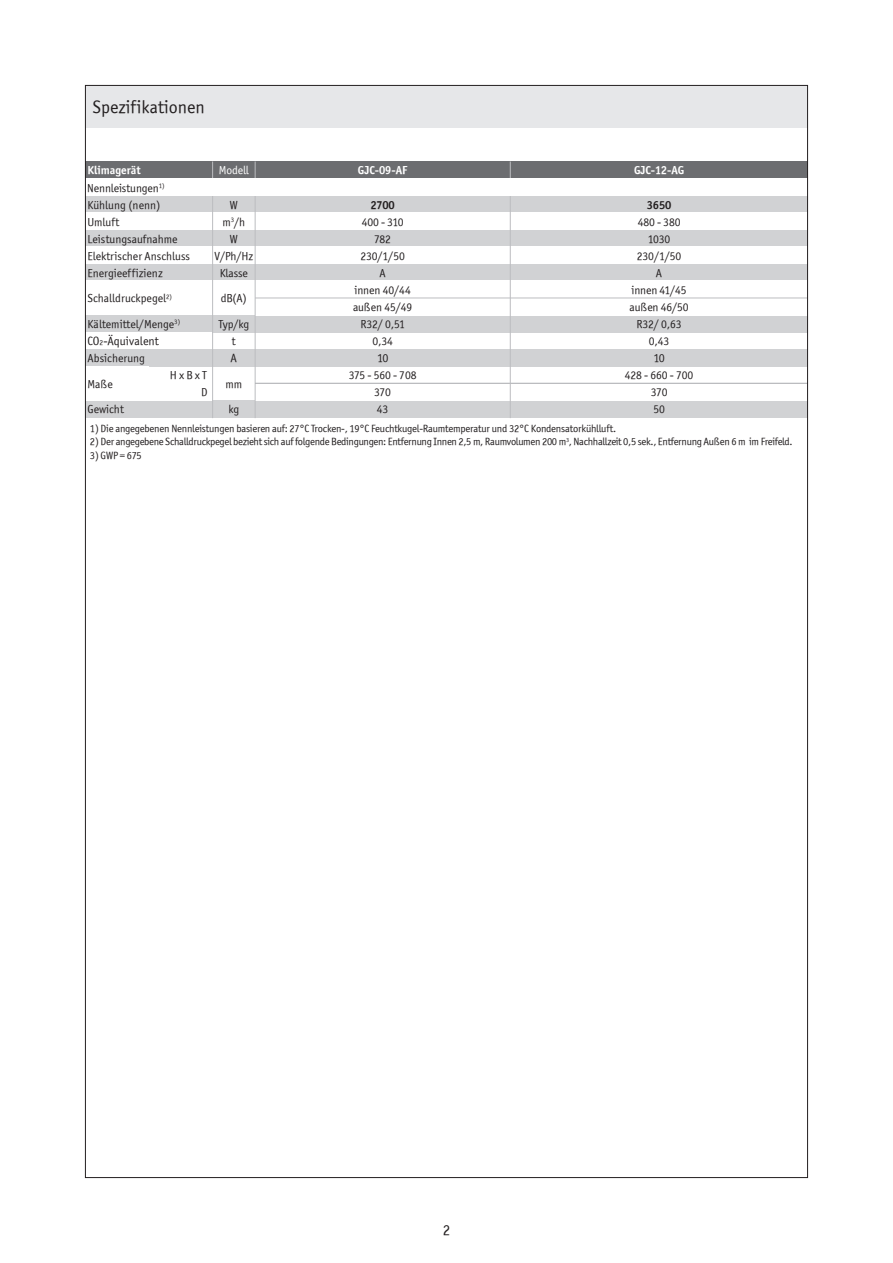
<style>
.page{position:relative;width:893px;height:1263px;background:#fff}
.page>*{position:absolute;margin:0;border:0;box-sizing:border-box;transform-origin:0 0}
.t1{font:18px "Officina Sans ITCTT Book";color:#231f20}
.t2{font:15px "Officina Sans ITCTT Book";color:#231f20}
.t3{font:12px "Officina Sans ITCTT Book";color:#231f20}
.t4{font:11.55px/17.1px "Officina Sans ITCTT Book";color:#231f20}
.t5{font:11.55px "Officina Sans ITCTT Bold";color:#fff}
.t6{font:11.55px "Officina Sans ITCTT Bold";letter-spacing:-.01em;color:#231f20}
.t7{font:11.55px "Officina Sans ITCTT Book";letter-spacing:-.01em;color:#fff}
.t8{font:10.5px "Officina Sans ITCTT Book";letter-spacing:-.03em;color:#231f20}
.s1{font-size:7.5px}
</style>
<div class="page">
<div style="left:510px;top:196px;width:298px;height:17px;background:#d1d2d4"></div>
<div style="left:510px;top:230px;width:298px;height:17px;background:#d1d2d4"></div>
<div style="left:510px;top:264px;width:298px;height:17px;background:#d1d2d4"></div>
<div style="left:510px;top:315px;width:298px;height:17px;background:#d1d2d4"></div>
<div style="left:510px;top:400px;width:298px;height:17px;background:#d1d2d4"></div>
<div style="left:510px;top:349px;width:298px;height:17px;background:#d1d2d4"></div>
<div style="left:85px;top:196px;width:127px;height:17px;background:#d1d2d4"></div>
<div style="left:85px;top:230px;width:127px;height:17px;background:#d1d2d4"></div>
<div style="left:85px;top:264px;width:127px;height:17px;background:#d1d2d4"></div>
<div style="left:85px;top:315px;width:127px;height:17px;background:#d1d2d4"></div>
<div style="left:85px;top:400px;width:127px;height:17px;background:#d1d2d4"></div>
<div style="left:85px;top:349px;width:127px;height:17px;background:#d1d2d4"></div>
<div style="left:255px;top:196px;width:255px;height:17px;background:#d1d2d4"></div>
<div style="left:255px;top:230px;width:255px;height:17px;background:#d1d2d4"></div>
<div style="left:255px;top:264px;width:255px;height:17px;background:#d1d2d4"></div>
<div style="left:255px;top:315px;width:255px;height:17px;background:#d1d2d4"></div>
<div style="left:255px;top:400px;width:255px;height:17px;background:#d1d2d4"></div>
<div style="left:255px;top:349px;width:255px;height:17px;background:#d1d2d4"></div>
<div style="left:213px;top:196px;width:42px;height:17px;background:#d1d2d4"></div>
<div style="left:213px;top:230px;width:42px;height:17px;background:#d1d2d4"></div>
<div style="left:213px;top:264px;width:42px;height:17px;background:#d1d2d4"></div>
<div style="left:213px;top:400px;width:42px;height:17px;background:#d1d2d4"></div>
<div style="left:213px;top:315px;width:42px;height:17px;background:#d1d2d4"></div>
<div style="left:213px;top:349px;width:42px;height:17px;background:#d1d2d4"></div>
<div style="left:85px;top:162px;width:128px;height:17px;background:#6c6d70"></div>
<div style="left:213px;top:162px;width:42px;height:17px;background:#6c6d70"></div>
<div style="left:255px;top:162px;width:255px;height:17px;background:#6c6d70"></div>
<div style="left:510px;top:162px;width:298px;height:17px;background:#6c6d70"></div>
<hr style="left:255px;top:162px;width:1px;height:256px;background:#bcbdc0">
<hr style="left:255px;top:298px;width:553px;height:1px;background:#bcbdc0">
<hr style="left:255px;top:383px;width:553px;height:1px;background:#a8a9ad">
<hr style="left:212px;top:162px;width:1px;height:256px;background:#bcbdc0">
<hr style="left:510px;top:162px;width:1px;height:256px;background:#bcbdc0">
<div style="left:85px;top:85px;width:723px;height:43px;background:#e6e7e9"></div>
<h1 class="t1" style="left:92px;top:97px;width:114px">Spezifikationen</h1>
<p class="t5" style="left:87px;top:163px;width:55px">Klimagerät</p>
<p class="t7" style="left:219px;top:164px;width:32px">Modell</p>
<p class="t5" style="left:358px;top:163px;width:51px">GJC-09-AF</p>
<p class="t5" style="left:634px;top:163px;width:52px">GJC-12-AG</p>
<p class="t4" style="left:87px;top:179px;width:79px">Nennleistungen<sup>1)</sup></p>
<p class="t4" style="left:87px;top:196px;width:74px">Kühlung (nenn)</p>
<p class="t4" style="left:87px;top:230px;width:92px">Leistungsaufnahme</p>
<p class="t4" style="left:87px;top:264px;width:77px">Energieeffizienz</p>
<p class="t4" style="left:87px;top:290px;width:86px">Schalldruckpegel<sup>2)</sup></p>
<p class="t4" style="left:87px;top:213px;width:33px">Umluft</p>
<p class="t4" style="left:87px;top:247px;width:104px">Elektrischer Anschluss</p>
<p class="t4" style="left:230px;top:196px;width:9px">W</p>
<p class="t4" style="left:230px;top:230px;width:9px">W</p>
<p class="t4" style="left:220px;top:264px;width:30px">Klasse</p>
<p class="t4" style="left:221px;top:290px;width:27px">dB(A)</p>
<p class="t4" style="left:223px;top:213px;width:24px">m<sup>3</sup>/h</p>
<p class="t4" style="left:215px;top:247px;width:40px">V/Ph/Hz</p>
<p class="t6" style="left:370px;top:197px;width:26px">2700</p>
<p class="t4" style="left:374px;top:230px;width:18px">782</p>
<p class="t4" style="left:380px;top:264px;width:8px">A</p>
<p class="t4" style="left:362px;top:213px;width:44px">400 - 310</p>
<p class="t4" style="left:360px;top:247px;width:46px">230/1/50</p>
<p class="t4" style="left:353px;top:281px;width:61px">innen 40/44 außen 45/49</p>
<p class="t6" style="left:647px;top:197px;width:26px">3650</p>
<p class="t4" style="left:648px;top:230px;width:24px">1030</p>
<p class="t4" style="left:656px;top:264px;width:8px">A</p>
<p class="t4" style="left:638px;top:213px;width:44px">480 - 380</p>
<p class="t4" style="left:637px;top:247px;width:46px">230/1/50</p>
<p class="t4" style="left:629px;top:281px;width:61px">innen 41/45 außen 46/50</p>
<p class="t4" style="left:87px;top:315px;width:94px">Kältemittel/Menge<sup>3)</sup></p>
<p class="t4" style="left:219px;top:315px;width:32px">Typ/kg</p>
<p class="t4" style="left:360px;top:315px;width:46px">R32/ 0,51</p>
<p class="t4" style="left:636px;top:315px;width:47px">R32/ 0,63</p>
<p class="t3" style="left:88px;top:334px;width:73px">CO<span class="s1">2</span>-Äquivalent</p>
<p class="t4" style="left:232px;top:333px;width:5px">t</p>
<p class="t4" style="left:372px;top:333px;width:22px">0,34</p>
<p class="t4" style="left:649px;top:333px;width:22px">0,43</p>
<p class="t4" style="left:88px;top:350px;width:59px">Absicherung</p>
<p class="t4" style="left:87px;top:375px;width:27px">Maße</p>
<p class="t4" style="left:87px;top:401px;width:38px">Gewicht</p>
<p class="t4" style="left:170px;top:367px;width:39px">H x B x T</p>
<p class="t4" style="left:201px;top:384px;width:8px">D</p>
<p class="t3" style="left:231px;top:351px;width:8px">A</p>
<p class="t4" style="left:226px;top:375px;width:18px">mm</p>
<p class="t4" style="left:228px;top:401px;width:12px">kg</p>
<p class="t3" style="left:377px;top:351px;width:13px">10</p>
<p class="t4" style="left:349px;top:367px;width:69px">375 - 560 - 708</p>
<p class="t4" style="left:377px;top:401px;width:13px">43</p>
<p class="t4" style="left:374px;top:384px;width:18px">370</p>
<p class="t3" style="left:653px;top:351px;width:13px">10</p>
<p class="t4" style="left:625px;top:367px;width:70px">428 - 660 - 700</p>
<p class="t4" style="left:653px;top:401px;width:13px">50</p>
<p class="t4" style="left:651px;top:384px;width:18px">370</p>
<p class="t8" style="left:90px;top:422px;width:528px">1) Die angegebenen Nennleistungen basieren auf: 27°C Trocken-, 19°C Feuchtkugel-Raumtemperatur und 32°C Kondensatorkühlluft.</p>
<p class="t8" style="left:90px;top:436px;width:704px">2) Der angegebene Schalldruckpegel bezieht sich auf folgende Bedingungen: Entfernung Innen 2,5 m, Raumvolumen 200 m<sup>3</sup>, Nachhallzeit 0,5 sek., Entfernung Außen 6 m im Freifeld.</p>
<p class="t8" style="left:90px;top:449px;width:53px">3) GWP = 675</p>
<p class="t2" style="left:443px;top:1222px;width:9px">2</p>
</div>
